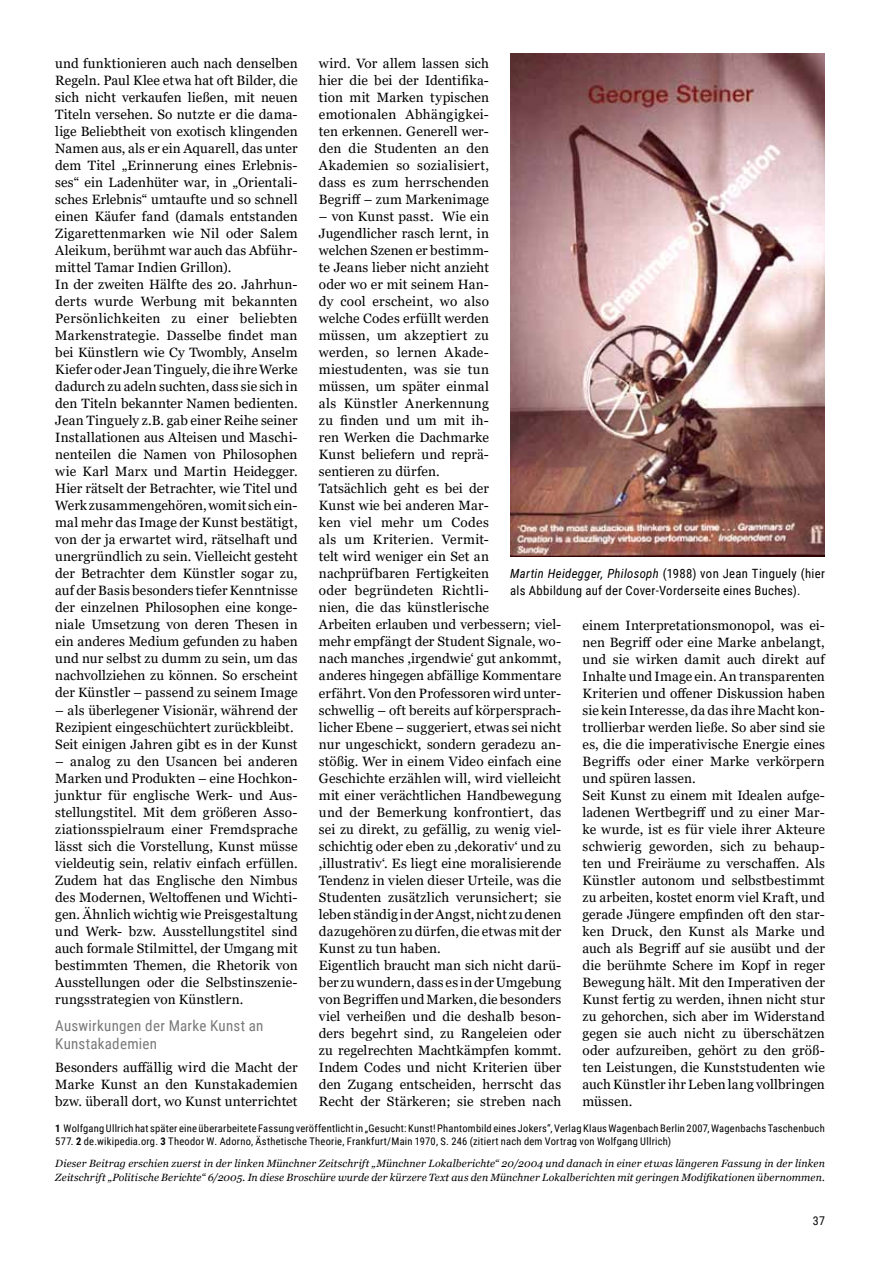
<style>
.page{position:relative;width:893px;height:1263px;background:#fff}
.page>*{position:absolute;margin:0;border:0;box-sizing:border-box;transform-origin:0 0}
.t1{font:15px/18px "Roboto Condensed";letter-spacing:.015em;color:#797979}
.t2{font:13.5px/17px "Georgia";letter-spacing:.01em;color:#000}
.t3{font:12.75px/17px "Roboto Condensed";letter-spacing:.025em;color:#000}
.t4{font:12px "Roboto Condensed";color:#000}
.t5{font:10.5px/13.5px "Roboto Condensed";letter-spacing:.02em;color:#000}
.t6{font:italic 10.5px/13.5px "Georgia";letter-spacing:.015em;color:#000}
.s1{font-style:italic}
.s2{font-weight:700}
</style>
<div class="page">
<img style="left:510px;top:53px;width:315px;height:504px">
<p class="t2" style="left:55px;top:55px;width:244px">und funktionieren auch nach denselben Regeln. Paul Klee etwa hat oft Bilder, die sich nicht verkaufen ließen, mit neuen Titeln versehen. So nutzte er die dama&shy;lige Beliebtheit von exotisch klingenden Namen aus, als er ein Aquarell, das unter dem Titel „Erinnerung eines Erlebnis&shy;ses“ ein Ladenhüter war, in „Orientali&shy;sches Erlebnis“ umtaufte und so schnell einen Käufer fand (damals entstanden Zigarettenmarken wie Nil oder Salem Aleikum, berühmt war auch das Abführ&shy;mittel Tamar Indien Grillon).<br>In der zweiten Hälfte des 20. Jahrhun&shy;derts wurde Werbung mit bekannten Persönlichkeiten zu einer beliebten Markenstrategie. Dasselbe findet man bei Künstlern wie Cy Twombly, Anselm Kiefer oder Jean Tinguely, die ihre Werke dadurch zu adeln suchten, dass sie sich in den Titeln bekannter Namen bedienten.<br>Jean Tinguely z.B. gab einer Reihe seiner Installationen aus Alteisen und Maschi&shy;nenteilen die Namen von Philosophen wie Karl Marx und Martin Heidegger.<br>Hier rätselt der Betrachter, wie Titel und Werk zusammengehören, womit sich ein&shy;mal mehr das Image der Kunst bestätigt, von der ja erwartet wird, rätselhaft und unergründlich zu sein. Vielleicht gesteht der Betrachter dem Künstler sogar zu, auf der Basis besonders tiefer Kenntnisse der einzelnen Philosophen eine konge&shy;niale Umsetzung von deren Thesen in ein anderes Medium gefunden zu haben und nur selbst zu dumm zu sein, um das nachvollziehen zu können. So erscheint der Künstler – passend zu seinem Image</p>
<p class="t2" style="left:55px;top:702px;width:244px">– als überlegener Visionär, während der<br>Rezipient eingeschüchtert zurückbleibt.<br>Seit einigen Jahren gibt es in der Kunst</p>
<p class="t2" style="left:55px;top:753px;width:244px;text-align:justify">– analog zu den Usancen bei anderen Marken und Produkten – eine Hochkon&shy;junktur für englische Werk- und Aus&shy;stellungstitel. Mit dem größeren Asso&shy;ziationsspielraum einer Fremdsprache lässt sich die Vorstellung, Kunst müsse vieldeutig sein, relativ einfach erfüllen.<br>Zudem hat das Englische den Nimbus des Modernen, Weltoffenen und Wichti&shy;gen. Ähnlich wichtig wie Preisgestaltung und Werk- bzw. Ausstellungstitel sind auch formale Stilmittel, der Umgang mit bestimmten Themen, die Rhetorik von Ausstellungen oder die Selbstinszenie&shy;rungsstrategien von Künstlern.</p>
<p class="t1" style="left:55px;top:1016px;width:210px">Auswirkungen der Marke Kunst an<br>Kunstakademien</p>
<p class="t2" style="left:55px;top:1059px;width:244px;text-align:justify">Besonders auffällig wird die Macht der Marke Kunst an den Kunstakademien bzw. überall dort, wo Kunst unterrichtet</p>
<p class="t2" style="left:319px;top:55px;width:172px;text-align:justify">wird. Vor allem lassen sich hier die bei der Identifika&shy;tion mit Marken typischen emotionalen Abhängigkei&shy;ten erkennen. Generell wer&shy;den die Studenten an den Akademien so sozialisiert, dass es zum herrschenden Begriff – zum Markenimage</p>
<p class="t2" style="left:319px;top:208px;width:244px">– von Kunst passt. Wie ein Jugendlicher rasch lernt, in<br>welchen Szenen er bestimm-<br>te Jeans lieber nicht anzieht<br>oder wo er mit seinem Han-<br>dy cool erscheint, wo also<br>welche Codes erfüllt werden<br>müssen, um akzeptiert zu<br>werden, so lernen Akade&shy;miestudenten, was sie tun<br>müssen, um später einmal<br>als Künstler Anerkennung<br>zu finden und um mit ih-<br>ren Werken die Dachmarke<br>Kunst beliefern und reprä-<br>sentieren zu dürfen.<br>Tatsächlich geht es bei der<br>Kunst wie bei anderen Mar-<br>ken viel mehr um Codes<br>als um Kriterien. Vermit-<br>telt wird weniger ein Set an nachprüfbaren Fertigkeiten<br>oder begründeten Richtli-<br>nien, die das künstlerische<br>Arbeiten erlauben und verbessern; viel&shy;mehr empfängt der Student Signale, wo&shy;nach manches ,irgendwie‘ gut ankommt, anderes hingegen abfällige Kommentare erfährt. Von den Professoren wird unter&shy;schwellig – oft bereits auf körpersprach&shy;licher Ebene – suggeriert, etwas sei nicht nur ungeschickt, sondern geradezu an&shy;stößig. Wer in einem Video einfach eine Geschichte erzählen will, wird vielleicht mit einer verächtlichen Handbewegung und der Bemerkung konfrontiert, das sei zu direkt, zu gefällig, zu wenig viel&shy;schichtig oder eben zu ,dekorativ‘ und zu ,illustrativ‘. Es liegt eine moralisierende Tendenz in vielen dieser Urteile, was die Studenten zusätzlich verunsichert; sie leben ständig in der Angst, nicht zu denen dazugehören zu dürfen, die etwas mit der Kunst zu tun haben.<br>Eigentlich braucht man sich nicht darü&shy;ber zu wundern, dass es in der Umgebung von Begriffen und Marken, die besonders viel verheißen und die deshalb beson&shy;ders begehrt sind, zu Rangeleien oder zu regelrechten Machtkämpfen kommt.<br>Indem Codes und nicht Kriterien über den Zugang entscheiden, herrscht das Recht der Stärkeren; sie streben nach</p>
<p class="t3" style="left:510px;top:565px;width:316px"><span class="s1">Martin Heidegger, Philosoph</span> (1988) von Jean Tinguely (hier als Abbildung auf der Cover-Vorderseite eines Buches).</p>
<p class="t2" style="left:583px;top:617px;width:244px">einem Interpretationsmonopol, was ei&shy;nen Begriff oder eine Marke anbelangt, und sie wirken damit auch direkt auf Inhalte und Image ein. An transparenten Kriterien und offener Diskussion haben sie kein Interesse, da das ihre Macht kon&shy;trollierbar werden ließe. So aber sind sie es, die die imperativische Energie eines Begriffs oder einer Marke verkörpern und spüren lassen.<br>Seit Kunst zu einem mit Idealen aufge&shy;ladenen Wertbegriff und zu einer Mar&shy;ke wurde, ist es für viele ihrer Akteure schwierig geworden, sich zu behaup&shy;ten und Freiräume zu verschaffen. Als Künstler autonom und selbstbestimmt zu arbeiten, kostet enorm viel Kraft, und gerade Jüngere empfinden oft den star&shy;ken Druck, den Kunst als Marke und auch als Begriff auf sie ausübt und der die berühmte Schere im Kopf in reger Bewegung hält. Mit den Imperativen der Kunst fertig zu werden, ihnen nicht stur zu gehorchen, sich aber im Widerstand gegen sie auch nicht zu überschätzen oder aufzureiben, gehört zu den größ&shy;ten Leistungen, die Kunststudenten wie auch Künstler ihr Leben lang vollbringen müssen.</p>
<p class="t5" style="left:55px;top:1121px;width:771px"><span class="s2">1</span> Wolfgang Ullrich hat später eine überarbeitete Fassung veröffentlicht in „Gesucht: Kunst! Phantombild eines Jokers“, Verlag Klaus Wagenbach Berlin 2007, Wagenbachs Taschenbuch<br>577. <span class="s2">2</span> de.wikipedia.org. <span class="s2">3</span> Theodor W. Adorno, Ästhetische Theorie, Frankfurt/Main 1970, S. 246 (zitiert nach dem Vortrag von Wolfgang Ullrich)</p>
<p class="t6" style="left:55px;top:1157px;width:771px">Dieser Beitrag erschien zuerst in der linken Münchner Zeitschrift „Münchner Lokalberichte“ 20/2004 und danach in einer etwas längeren Fassung in der linken<br>Zeitschrift „Politische Berichte“ 6/2005. In diese Broschüre wurde der kürzere Text aus den Münchner Lokalberichten mit geringen Modifikationen übernommen.</p>
<p class="t4" style="left:813px;top:1212px;width:14px">37</p>
</div>
